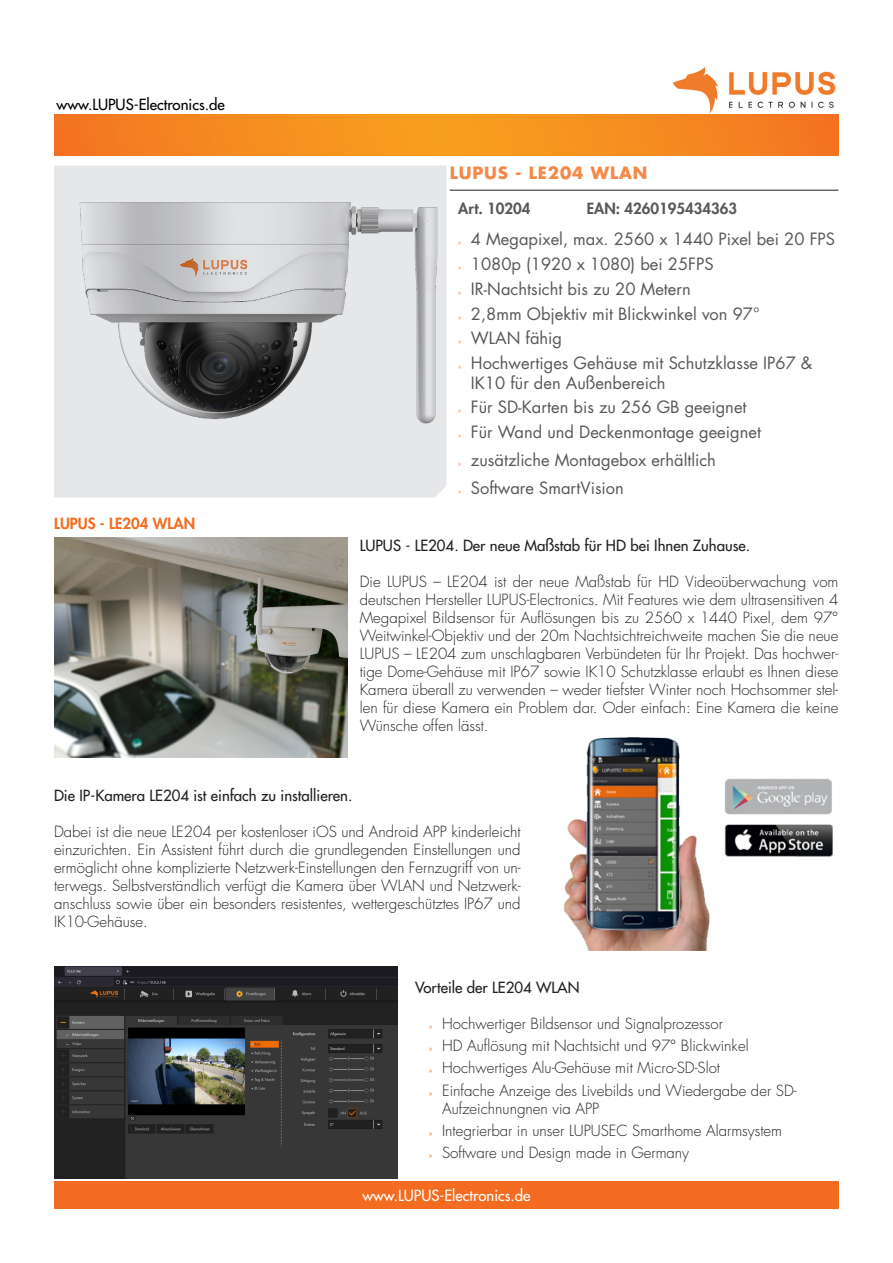
<style>
.page{position:relative;width:893px;height:1263px;background:#fff}
.page>*{position:absolute;margin:0;border:0;box-sizing:border-box;transform-origin:0 0}
.t1{font:16.5px/19.5px "Futura Std";color:#57585a}
._01-Produkt_Überschr{font:700 16.5px "Futura Std";letter-spacing:.05em;color:#f58846}
.t2{font:300 15px/18px "Futura Std";color:#231f20;text-align:justify}
.t3{font:500 15px "Futura Std";color:#231f20}
._01-Produkt_-_Beschr{font:800 15px "Futura Std";color:#57585a}
.Fußnote{font:500 15px "Futura Std";color:#fff}
.Fußnote-2{font:500 15px "Futura Std";color:#000}
.t4{font:800 15px "Futura Std";color:#f36c21}
.s1{font-family:"Myriad Pro";font-size:7.5px;color:#f58846}
.s2{font-family:"Myriad Pro";font-weight:400;font-size:7.5px;color:#f36c21}
</style>
<div class="page">
<img style="left:658px;top:67px;width:181px;height:48px">
<svg style="left:54px;top:115px;width:785px;height:41px;background:#f58b20"></svg>
<div style="left:54px;top:1181px;width:785px;height:28px;background:#f36c21"></div>
<div style="left:54px;top:166px;width:392px;height:332px;background:#e6e7e9"></div>
<img style="left:61px;top:183px;width:385px;height:273px">
<hr style="left:450px;top:190px;width:388px;height:1px;background:#231f20">
<img style="left:54px;top:538px;width:293px;height:220px">
<img style="left:54px;top:966px;width:344px;height:212px">
<img style="left:564px;top:737px;width:269px;height:214px">
<p class="Fußnote-2" style="left:57px;top:95px;width:170px">www.LUPUS-Electronics.de</p>
<p class="t4" style="left:54px;top:514px;width:143px">LUPUS - LE204 WLAN</p>
<p class="_01-Produkt_Überschr" style="left:450px;top:162px;width:199px">LUPUS - LE204 WLAN</p>
<p class="_01-Produkt_-_Beschr" style="left:458px;top:199px;width:74px">Art. 10204</p>
<p class="_01-Produkt_-_Beschr" style="left:587px;top:199px;width:152px">EAN: 4260195434363</p>
<p class="t1" style="left:458px;top:230px;width:378px"><span class="s1">»</span> 4 Megapixel, max. 2560 x 1440 Pixel bei 20 FPS</p>
<p class="t1" style="left:458px;top:255px;width:257px"><span class="s1">»</span> 1080p (1920 x 1080) bei 25FPS</p>
<p class="t1" style="left:458px;top:279px;width:234px"><span class="s1">»</span> IR-Nachtsicht bis zu 20 Metern</p>
<p class="t1" style="left:458px;top:304px;width:303px"><span class="s1">»</span> 2,8mm Objektiv mit Blickwinkel von 97°</p>
<p class="t1" style="left:458px;top:329px;width:105px"><span class="s1">»</span> WLAN fähig</p>
<p class="t1" style="left:471px;top:354px;width:343px;text-indent:-13px"><span class="s1">»</span> Hochwertiges Gehäuse mit Schutzklasse IP67 &amp;<br>IK10 für den Außenbereich</p>
<p class="t1" style="left:458px;top:398px;width:290px"><span class="s1">»</span> Für SD-Karten bis zu 256 GB geeignet</p>
<p class="t1" style="left:458px;top:423px;width:304px"><span class="s1">»</span> Für Wand und Deckenmontage geeignet</p>
<p class="t1" style="left:458px;top:450px;width:259px"><span class="s1">»</span> zusätzliche Montagebox erhältlich</p>
<p class="t1" style="left:458px;top:478px;width:167px"><span class="s1">»</span> Software SmartVision</p>
<p class="t3" style="left:360px;top:536px;width:392px">LUPUS - LE204. Der neue Maßstab für HD bei Ihnen Zuhause.</p>
<p class="t2" style="left:360px;top:573px;width:480px">Die LUPUS – LE204 ist der neue Maßstab für HD Videoüberwachung vom deutschen Hersteller LUPUS-Electronics. Mit Features wie dem ultrasensitiven 4<br>Megapixel Bildsensor für Auflösungen bis zu 2560 x 1440 Pixel, dem 97° Weitwinkel-Objektiv und der 20m Nachtsichtreichweite machen Sie die neue LUPUS – LE204 zum unschlagbaren Verbündeten für Ihr Projekt. Das hochwer&shy;tige Dome-Gehäuse mit IP67 sowie IK10 Schutzklasse erlaubt es Ihnen diese Kamera überall zu verwenden – weder tiefster Winter noch Hochsommer stel&shy;len für diese Kamera ein Problem dar. Oder einfach: Eine Kamera die keine Wünsche offen lässt.</p>
<p class="t3" style="left:54px;top:786px;width:300px">Die IP-Kamera LE204 ist einfach zu installieren.</p>
<p class="t2" style="left:54px;top:823px;width:468px">Dabei ist die neue LE204 per kostenloser iOS und Android APP kinderleicht einzurichten. Ein Assistent führt durch die grundlegenden Einstellungen und ermöglicht ohne komplizierte Netzwerk-Einstellungen den Fernzugriff von un&shy;terwegs. Selbstverständlich verfügt die Kamera über WLAN und Netzwerk&shy;anschluss sowie über ein besonders resistentes, wettergeschütztes IP67 und IK10-Gehäuse.</p>
<p class="t3" style="left:415px;top:978px;width:166px">Vorteile der LE204 WLAN</p>
<p class="t2" style="left:429px;top:1015px;width:295px"><span class="s2">»</span> Hochwertiger Bildsensor und Signalprozessor</p>
<p class="t2" style="left:429px;top:1037px;width:321px"><span class="s2">»</span> HD Auflösung mit Nachtsicht und 97° Blickwinkel</p>
<p class="t2" style="left:429px;top:1059px;width:292px"><span class="s2">»</span> Hochwertiges Alu-Gehäuse mit Micro-SD-Slot</p>
<p class="t2" style="left:442px;top:1082px;width:356px;text-indent:-13px"><span class="s2">»</span> Einfache Anzeige des Livebilds und Wiedergabe der SD-<br>Aufzeichnungnen via APP</p>
<p class="t2" style="left:429px;top:1122px;width:354px"><span class="s2">»</span> Integrierbar in unser LUPUSEC Smarthome Alarmsystem</p>
<p class="t2" style="left:429px;top:1144px;width:261px"><span class="s2">»</span> Software und Design made in Germany</p>
<p class="Fußnote" style="left:362px;top:1186px;width:170px">www.LUPUS-Electronics.de</p>
</div>
